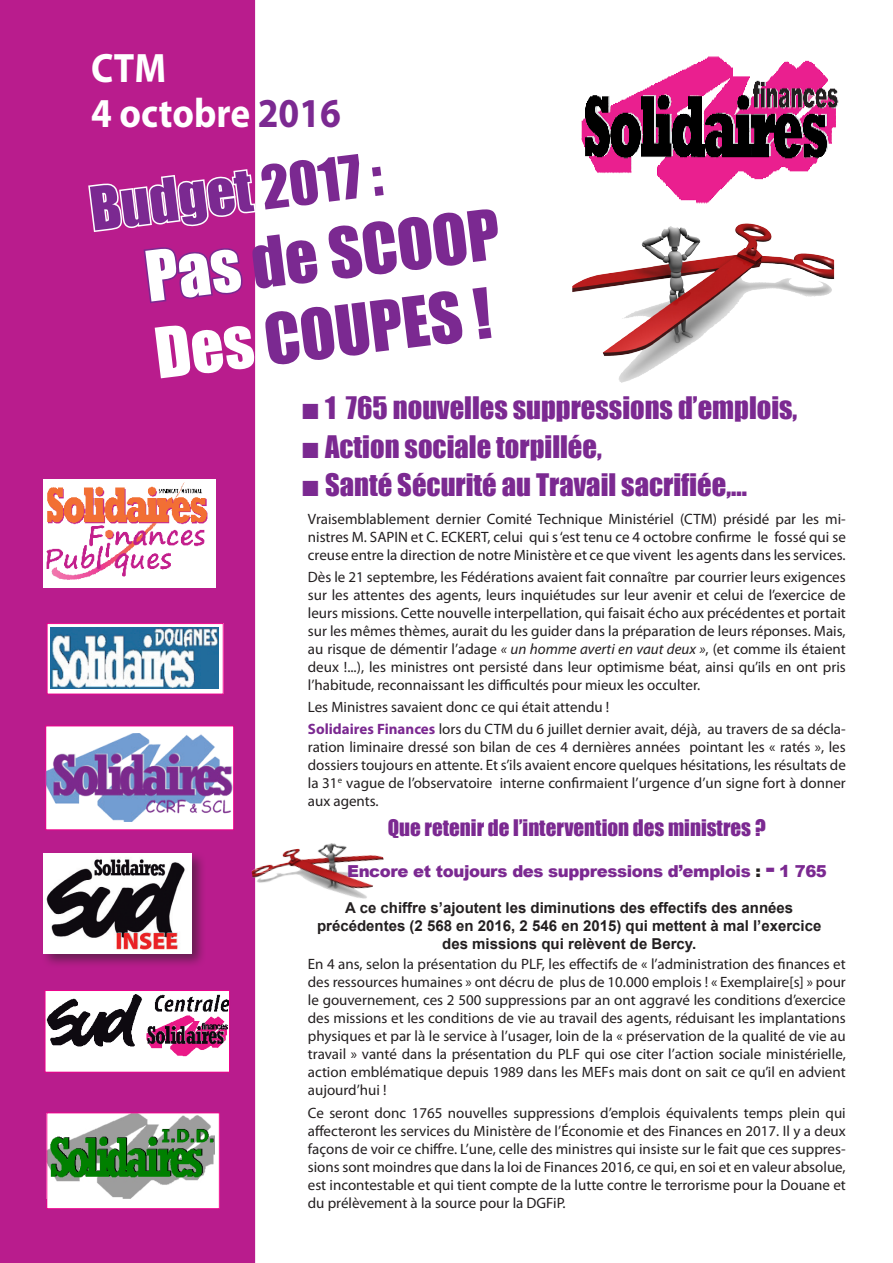
<style>
.page{position:relative;width:893px;height:1263px;background:#fff}
.page>*{position:absolute;margin:0;border:0;box-sizing:border-box;transform-origin:0 0}
.t1{font:64.5px "Impact";color:#7b2991}
.t2{font:55.5px "Impact";color:#7b2991}
.t3{font:700 41.25px "Myriad Pro";color:#fff;scale:.91 1}
.t4{font:28.5px "Impact";color:#7b2991}
.t5{font:21px "Impact";color:#7b2991}
.t6{font:900 16.5px "Arial";letter-spacing:-.025em;color:#7b2991}
.t7{font:15px/18px "Myriad Pro";color:#231f20;text-align:justify}
.t8{font:700 15px/18px "Arial";color:#231f20;text-align:center}
.s1{color:#7b2991}
.s2{color:#fff}
.s3{font-style:italic}
.s4{font-weight:700;color:#7b2991}
.s5{color:#231f20}
.s6{font-size:27px}
</style>
<div class="page">
<div style="left:0;top:0;width:255px;height:1263px;background:#b91c8d"></div>
<div style="left:45px;top:990px;width:184px;height:82px;background:#fff"></div>
<img style="left:47px;top:994px;width:181px;height:63px">
<div style="left:45px;top:990px;width:185px;height:82px;border:1px solid #ed028c"></div>
<div style="left:46px;top:726px;width:188px;height:104px;background:#fff"></div>
<img style="left:47px;top:733px;width:185px;height:89px">
<div style="left:45px;top:725px;width:189px;height:105px;border:1px solid #ed028c"></div>
<svg style="left:49px;top:625px;width:173px;height:67px;background:#bdd3e2"></svg>
<img style="left:51px;top:628px;width:167px;height:60px">
<div style="left:47px;top:623px;width:177px;height:71px;border:1px solid #ed028c"></div>
<div style="left:47px;top:1113px;width:172px;height:95px;background:#fff"></div>
<img style="left:48px;top:1114px;width:167px;height:85px">
<div style="left:46px;top:1112px;width:174px;height:97px;border:1px solid #ed028c"></div>
<div style="left:41px;top:851px;width:166px;height:117px;background:#231f20;opacity:.55"></div>
<img style="left:44px;top:854px;width:148px;height:99px">
<div style="left:43px;top:479px;width:172px;height:109px;background:#fff"></div>
<img style="left:46px;top:482px;width:162px;height:98px">
<img style="left:581px;top:56px;width:258px;height:148px">
<svg style="left:88px;top:167px;width:168px;height:67px"></svg>
<svg style="left:143px;top:247px;width:100px;height:56px"></svg>
<img style="left:573px;top:223px;width:260px;height:160px">
<img style="left:251px;top:834px;width:133px;height:92px">
<p class="t3" style="left:91px;top:41px;width:84px">CTM</p>
<p class="t3" style="left:91px;top:86px;width:276px">4 octobre <span class="s1">2016</span></p>
<p class="t2" style="left:85px;top:166px;width:295px;rotate:-7deg">Budget 2017 :</p>
<p class="t1" style="left:140px;top:227px;width:358px;rotate:-7deg"><span class="s2">Pas</span> de SCOOP</p>
<p class="t1" style="left:149px;top:304px;width:339px;rotate:-7deg"><span class="s2">Des</span> COUPES !</p>
<p class="t4" style="left:325px;top:386px;width:474px">1 765 nouvelles suppressions d’emplois,</p>
<p class="t4" style="left:325px;top:424px;width:278px">Action sociale torpillée,</p>
<p class="t4" style="left:325px;top:463px;width:423px">Santé Sécurité au Travail sacrifiée,...</p>
<p class="t7" style="left:308px;top:509px;width:539px">Vraisemblablement dernier Comité Technique Ministériel (CTM) présidé par les mi&shy;nistres M. SAPIN et C. ECKERT, celui qui s ‘est tenu ce 4 octobre confirme le fossé qui se creuse entre la direction de notre Ministère et ce que vivent les agents dans les services.</p>
<p class="t7" style="left:308px;top:568px;width:539px">Dès le 21 septembre, les Fédérations avaient fait connaître par courrier leurs exigences sur les attentes des agents, leurs inquiétudes sur leur avenir et celui de l’exercice de leurs missions. Cette nouvelle interpellation, qui faisait écho aux précédentes et portait sur les mêmes thèmes, aurait du les guider dans la préparation de leurs réponses. Mais, au risque de démentir l’adage <span class="s3">« un homme averti en vaut deux »</span>, (et comme ils étaient deux !...), les ministres ont persisté dans leur optimisme béat, ainsi qu’ils en ont pris l’habitude, reconnaissant les difficultés pour mieux les occulter.</p>
<p class="t7" style="left:308px;top:698px;width:303px">Les Ministres savaient donc ce qui était attendu !</p>
<p class="t7" style="left:308px;top:720px;width:539px"><span class="s4">Solidaires Finances</span> lors du CTM du 6 juillet dernier avait, déjà, au travers de sa décla&shy;ration liminaire dressé son bilan de ces 4 dernières années pointant les « ratés », les dossiers toujours en attente. Et s’ils avaient encore quelques hésitations, les résultats de la 31<sup>e</sup> vague de l’observatoire interne confirmaient l’urgence d’un signe fort à donner aux agents.</p>
<p class="t5" style="left:388px;top:811px;width:380px">Que retenir de l’intervention des ministres ?</p>
<p class="t6" style="left:347px;top:859px;width:481px">Encore et toujours des suppressions d’emplois <span class="s5">:</span> <span class="s6">-</span> 1 765</p>
<p class="t8" style="left:317px;top:899px;width:506px">A ce chiffre s’ajoutent les diminutions des effectifs des années précédentes (2 568 en 2016, 2 546 en 2015) qui mettent à mal l’exercice des missions qui relèvent de Bercy.</p>
<p class="t7" style="left:308px;top:955px;width:539px">En 4 ans, selon la présentation du PLF, les effectifs de « l’administration des finances et des ressources humaines » ont décru de plus de 10.000 emplois ! « Exemplaire[s] » pour le gouvernement, ces 2 500 suppressions par an ont aggravé les conditions d’exercice des missions et les conditions de vie au travail des agents, réduisant les implantations physiques et par là le service à l’usager, loin de la « préservation de la qualité de vie au travail » vanté dans la présentation du PLF qui ose citer l’action sociale ministérielle, action emblématique depuis 1989 dans les MEFs mais dont on sait ce qu’il en advient aujourd’hui !</p>
<p class="t7" style="left:308px;top:1103px;width:539px">Ce seront donc 1765 nouvelles suppressions d’emplois équivalents temps plein qui affecteront les services du Ministère de l’Économie et des Finances en 2017. Il y a deux façons de voir ce chiffre. L’une, celle des ministres qui insiste sur le fait que ces suppres&shy;sions sont moindres que dans la loi de Finances 2016, ce qui, en soi et en valeur absolue, est incontestable et qui tient compte de la lutte contre le terrorisme pour la Douane et du prélèvement à la source pour la DGFiP.</p>
</div>
